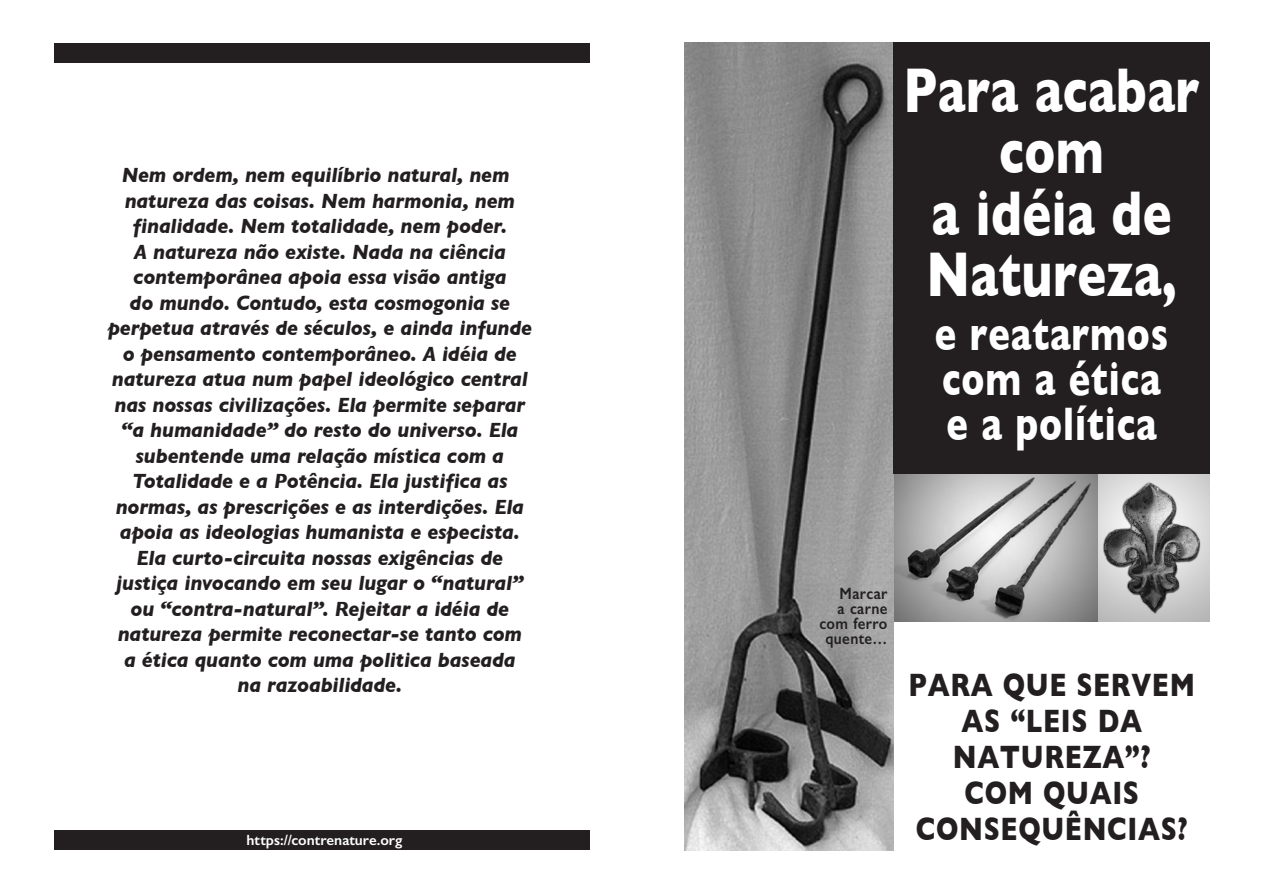
<style>
.page{position:relative;width:1263px;height:893px;background:#fff}
.page>*{position:absolute;margin:0;border:0;box-sizing:border-box;transform-origin:0 0}
.t1{font:700 64.5px/61.5px "Gill Sans";letter-spacing:.01em;color:#fff;text-align:center;scale:.75 1}
.t2{font:700 48px/45px "Gill Sans";letter-spacing:.025em;color:#fff;scale:.75 1}
.t3{font:700 33px/36px "Gill Sans";letter-spacing:.025em;color:#231f20;text-align:center;scale:.8 1}
.IDEENATURE_Notes{font:italic 700 21px/25.5px "Gill Sans";letter-spacing:-.01em;color:#231f20;text-align:center;scale:.95 1}
.t4{font:600 16.5px/15px "Gill Sans";letter-spacing:.025em;color:#231f20;text-align:right;scale:.9 1}
.IDEENATURE-SST{font:600 14.85px "Gill Sans";color:#fff}
</style>
<div class="page">
<img style="left:893px;top:474px;width:205px;height:148px">
<svg style="left:1098px;top:474px;width:112px;height:148px;background:#a3a3a3"></svg>
<img style="left:685px;top:43px;width:208px;height:807px">
<div style="left:893px;top:43px;width:317px;height:431px;background:#231f20"></div>
<div style="left:54px;top:43px;width:535px;height:19px;background:#231f20"></div>
<div style="left:54px;top:830px;width:535px;height:20px;background:#231f20"></div>
<p class="IDEENATURE_Notes" style="left:108px;top:162px;width:448px">Nem ordem, nem equilíbrio natural, nem natureza das coisas. Nem harmonia, nem finalidade. Nem totalidade, nem poder.<br>A natureza não existe. Nada na ciência contemporânea apoia essa visão antiga<br>do mundo. Contudo, esta cosmogonia se perpetua através de séculos, e ainda infunde o pensamento contemporâneo. A idéia de natureza atua num papel ideológico central nas nossas civilizações. Ela permite separar “a humanidade” do resto do universo. Ela subentende uma relação mística com a Totalidade e a Potência. Ela justifica as normas, as prescrições e as interdições. Ela apoia as ideologias humanista e especista.<br>Ela curto-circuita nossas exigências de justiça invocando em seu lugar o “natural” ou “contra-natural”. Rejeitar a idéia de natureza permite reconectar-se tanto com<br>a ética quanto com uma politica baseada<br>na razoabilidade.</p>
<p class="IDEENATURE-SST" style="left:246px;top:831px;width:157px">https://contrenature.org</p>
<p class="t1" style="left:903px;top:58px;width:396px">Para acabar com<br>a idéia de<br>Natureza,</p>
<p class="t2" style="left:935px;top:310px;width:313px">e reatarmos com a ética e a política</p>
<p class="t4" style="left:819px;top:586px;width:77px">Marcar<br>a carne com ferro quente…</p>
<p class="t3" style="left:908px;top:666px;width:359px">PARA QUE SERVEM<br>AS “LEIS DA<br>NATUREZA”?<br>COM QUAIS<br>CONSEQUÊNCIAS?</p>
</div>
